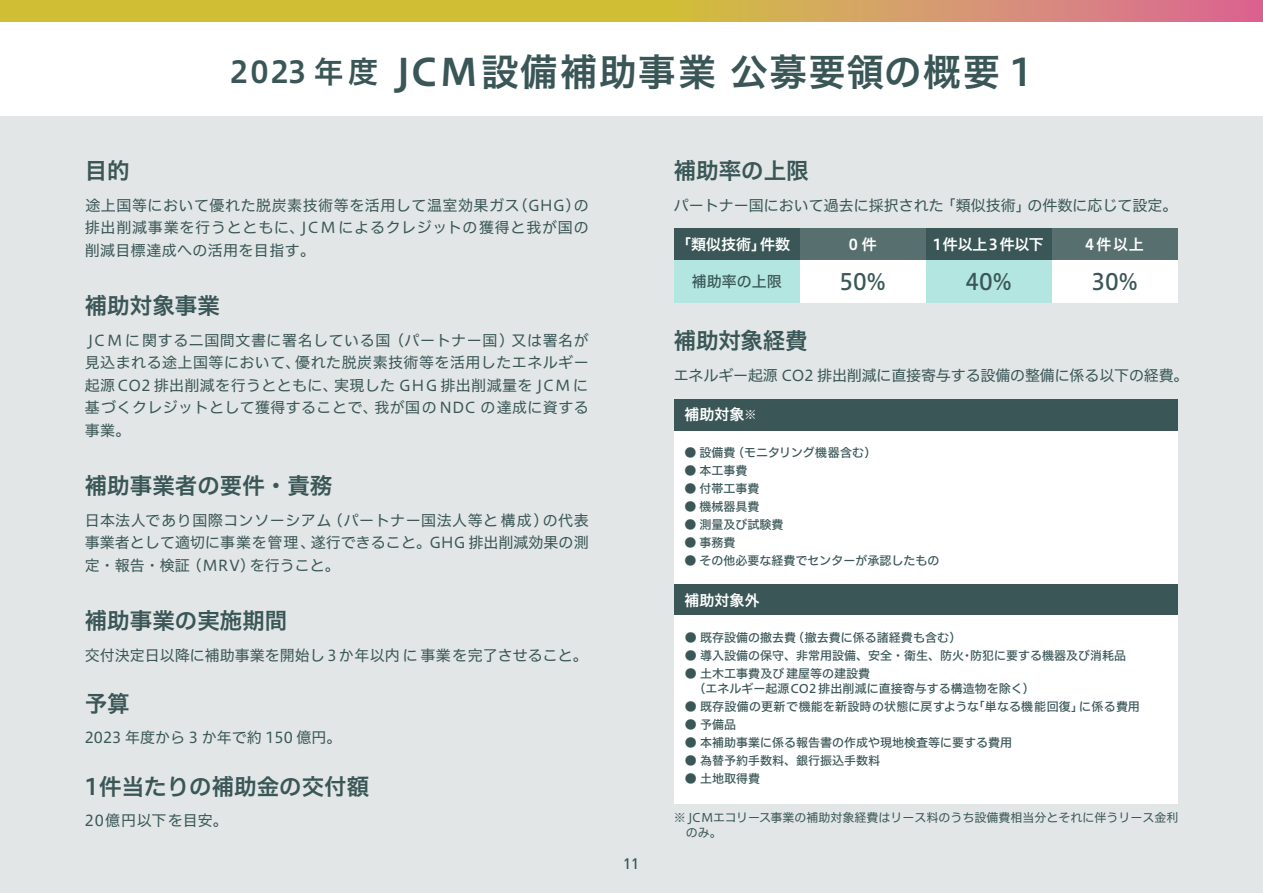
<style>
.page{position:relative;width:1263px;height:893px;background:#fff}
.page>*{position:absolute;margin:0;border:0;box-sizing:border-box;transform-origin:0 0}
.t1{font:37.5px "Hiragino UD Sans F Std W6";letter-spacing:.04em;color:#3a5657}
.t2{font:22.5px "Hiragino UD Sans F Std W6";color:#3a5657}
.t3{font:22.5px "Hiragino UD Sans F Std W5";color:#3a5657}
.t4{font:15px/22.5px "Hiragino UD Sans F Std W4";letter-spacing:.005em;color:#3a5657;text-align:justify}
.t5{font:15px "Hiragino UD Sans F Std W6";color:#fff}
.t6{font:15px "Hiragino UD Sans F Std W4";letter-spacing:.05em;color:#3a5657}
.t7{font:15px "Hiragino UD Sans F Std W5";color:#3a5657}
.t8{font:500 15px "DIN Pro";color:#3a5657}
.t9{font:12px/15px "Hiragino UD Sans F Std W5";color:#3a5657}
.t10{font:12px/15px "Hiragino UD Sans F Std W4";color:#3a5657}
.t11{font:12px "Hiragino UD Sans F Std W5";letter-spacing:.02em;color:#3a5657}
.s1{font-size:30px}
.s2{font-size:12px}
</style>
<div class="page">
<svg style="left:0;top:0;width:1262px;height:21px;background:#d2aa4f"></svg>
<div style="left:0;top:117px;width:1263px;height:776px;background:#e2e6e6"></div>
<svg style="left:1262px;top:0;width:1px;height:21px"></svg>
<div style="left:674px;top:228px;width:126px;height:32px;background:#3a5657"></div>
<div style="left:800px;top:228px;width:126px;height:32px;background:#586f70"></div>
<div style="left:926px;top:228px;width:126px;height:32px;background:#3a5657"></div>
<div style="left:1052px;top:228px;width:126px;height:32px;background:#586f70"></div>
<div style="left:674px;top:260px;width:126px;height:43px;background:#b3e6e0"></div>
<div style="left:800px;top:260px;width:126px;height:43px;background:#fff"></div>
<div style="left:926px;top:260px;width:126px;height:43px;background:#b3e6e0"></div>
<div style="left:1052px;top:260px;width:126px;height:43px;background:#fff"></div>
<div style="left:674px;top:430px;width:504px;height:154px;background:#fff"></div>
<div style="left:674px;top:399px;width:504px;height:31px;background:#3a5657"></div>
<div style="left:674px;top:584px;width:504px;height:32px;background:#3a5657"></div>
<div style="left:674px;top:616px;width:504px;height:188px;background:#fff"></div>
<h1 class="t1" style="left:230px;top:43px;width:804px"><span class="s1">2023 年度</span> JCM設備補助事業公募要領の概要 1</h1>
<h2 class="t2" style="left:85px;top:154px;width:47px">目的</h2>
<p class="t4" style="left:85px;top:193px;width:505px">途上国等において優れた脱炭素技術等を活用して温室効果ガス（GHG）の排出削減事業を行うとともに、JCM によるクレジットの獲得と我が国の削減目標達成への活用を目指す。</p>
<h2 class="t2" style="left:85px;top:289px;width:137px">補助対象事業</h2>
<p class="t4" style="left:85px;top:328px;width:505px">JC M に関する二国間文書に署名している国（パートナー国）又は署名が見込まれる途上国等において、優れた脱炭素技術等を活用したエネルギー起源CO2 排出削減を行うとともに、実現した GHG 排出削減量を JCM に基づくクレジットとして獲得することで、我が国の NDC の達成に資する事業。</p>
<h2 class="t2" style="left:85px;top:468px;width:249px">補助事業者の要件・責務</h2>
<p class="t4" style="left:85px;top:508px;width:505px">日本法人であり国際コンソーシアム（パートナー国法人等と構成）の代表事業者として適切に事業を管理、遂行できること。GHG 排出削減効果の測定・報告・検証（MRV）を行うこと。</p>
<h2 class="t2" style="left:85px;top:603px;width:204px">補助事業の実施期間</h2>
<p class="t4" style="left:85px;top:643px;width:504px">交付決定日以降に補助事業を開始し 3か年以内に事業を完了させること。</p>
<h2 class="t2" style="left:85px;top:686px;width:47px">予算</h2>
<p class="t4" style="left:85px;top:726px;width:258px">2023 年度から 3 か年で約 150 億円。</p>
<h2 class="t2" style="left:85px;top:769px;width:286px">1件当たりの補助金の交付額</h2>
<p class="t6" style="left:85px;top:809px;width:144px">20億円以下を目安。</p>
<p class="t8" style="left:623px;top:853px;width:17px">11</p>
<h2 class="t2" style="left:674px;top:154px;width:136px">補助率の上限</h2>
<p class="t4" style="left:674px;top:193px;width:505px">パートナー国において過去に採択された「類似技術」の件数に応じて設定。</p>
<p class="t5" style="left:676px;top:233px;width:115px">「類似技術」件数</p>
<p class="t5" style="left:849px;top:233px;width:29px">0 件</p>
<p class="t5" style="left:933px;top:233px;width:113px">1件以上3件以下</p>
<p class="t5" style="left:1085px;top:233px;width:60px">4件以上</p>
<p class="t7" style="left:692px;top:270px;width:91px">補助率の上限</p>
<h2 class="t3" style="left:839px;top:265px;width:48px">50%</h2>
<h2 class="t3" style="left:965px;top:265px;width:48px">40%</h2>
<h2 class="t3" style="left:1091px;top:265px;width:48px">30%</h2>
<h2 class="t2" style="left:674px;top:323px;width:135px">補助対象経費</h2>
<p class="t4" style="left:674px;top:363px;width:516px">エネルギー起源 CO2 排出削減に直接寄与する設備の整備に係る以下の経費。</p>
<p class="t5" style="left:684px;top:403px;width:73px">補助対象<span class="s2">※</span></p>
<p class="t9" style="left:684px;top:444px;width:194px">● 設備費（モニタリング機器含む）</p>
<p class="t9" style="left:684px;top:462px;width:65px">● 本工事費</p>
<p class="t9" style="left:684px;top:480px;width:77px">● 付帯工事費</p>
<p class="t9" style="left:684px;top:498px;width:77px">● 機械器具費</p>
<p class="t9" style="left:684px;top:516px;width:101px">● 測量及び試験費</p>
<p class="t9" style="left:684px;top:534px;width:53px">● 事務費</p>
<p class="t9" style="left:684px;top:552px;width:257px">● その他必要な経費でセンターが承認したもの</p>
<p class="t5" style="left:684px;top:588px;width:76px">補助対象外</p>
<p class="t9" style="left:685px;top:629px;width:278px">● 既存設備の撤去費（撤去費に係る諸経費も含む）</p>
<p class="t9" style="left:685px;top:647px;width:443px">● 導入設備の保守、非常用設備、安全・衛生、防火･防犯に要する機器及び消耗品</p>
<p class="t9" style="left:684px;top:665px;width:352px">● 土木工事費及び建屋等の建設費<br>　 （エネルギー起源CO2排出削減に直接寄与する構造物を除く）</p>
<p class="t11" style="left:685px;top:698px;width:456px">● 既存設備の更新で機能を新設時の状態に戻すような 「単なる機能回復」に係る費用</p>
<p class="t9" style="left:685px;top:716px;width:53px">● 予備品</p>
<p class="t9" style="left:685px;top:734px;width:329px">● 本補助事業に係る報告書の作成や現地検査等に要する費用</p>
<p class="t9" style="left:685px;top:752px;width:197px">● 為替予約手数料、銀行振込手数料</p>
<p class="t9" style="left:685px;top:770px;width:77px">● 土地取得費</p>
<p class="t10" style="left:674px;top:809px;width:506px">※ JCMエコリース事業の補助対象経費はリース料のうち設備費相当分とそれに伴うリース金利　のみ。</p>
</div>
